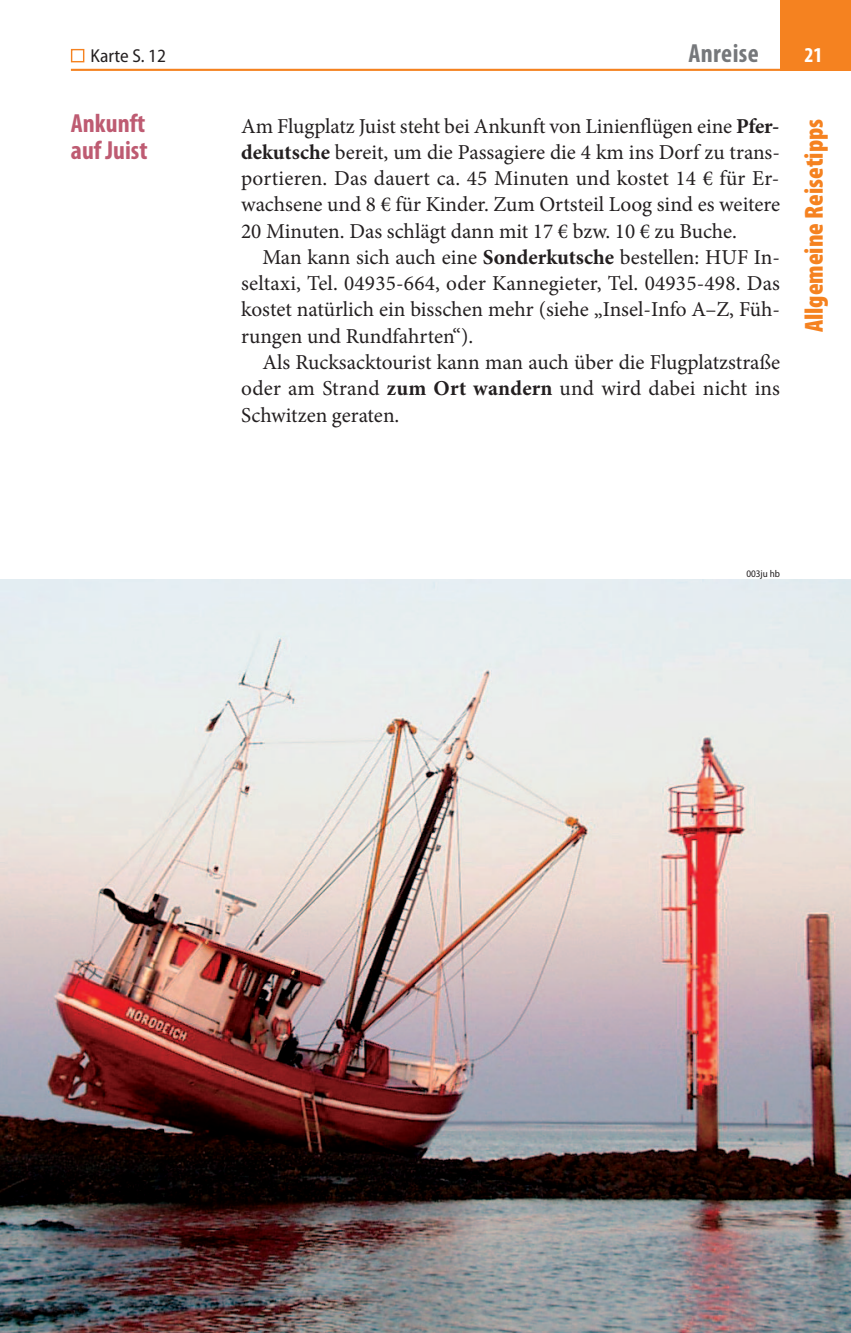
<style>
.page{position:relative;width:851px;height:1333px;background:#fff}
.page>*{position:absolute;margin:0;border:0;box-sizing:border-box;transform-origin:0 0}
.t1{font:900 condensed 26.25px "Myriad Pro";color:#f58220}
.t2{font:700 condensed 26.25px/26.2px "Myriad Pro";color:#be5b72}
.t3{font:700 condensed 26.25px "Myriad Pro";letter-spacing:.015em;color:#76787b}
.t4{font:21.25px/26.2px "Minion Pro";color:#231f20;text-align:justify}
.t5{font:700 condensed 21.25px "Myriad Pro";color:#fff}
.t6{font:semi-condensed 18.75px "Myriad Pro";color:#231f20}
.t7{font:semi-condensed 10px "Myriad Pro";color:#231f20}
.s1{font-weight:700}
</style>
<div class="page">
<div style="left:780px;top:0;width:70px;height:71px;background:#f58220"></div>
<hr style="left:71px;top:69px;width:709px;height:2px;background:#f58220">
<img style="left:0;top:579px;width:850px;height:753px">
<div style="left:71px;top:49px;width:13px;height:13px;border:1px solid #f58220"></div>
<p class="t6" style="left:90px;top:49px;width:77px">Karte S. 12</p>
<p class="t2" style="left:71px;top:113px;width:78px">Ankunft auf Juist</p>
<p class="t3" style="left:688px;top:44px;width:72px">Anreise</p>
<p class="t5" style="left:804px;top:48px;width:20px">21</p>
<p class="t4" style="left:241px;top:115px;width:540px">Am Flugplatz Juist steht bei Ankunft von Linienflügen eine <span class="s1">Pfer&shy;dekutsche</span> bereit, um die Passagiere die 4 km ins Dorf zu trans&shy;portieren. Das dauert ca. 45 Minuten und kostet 14 € für Er&shy;wachsene und 8 € für Kinder. Zum Ortsteil Loog sind es weitere 20 Minuten. Das schlägt dann mit 17 € bzw. 10 € zu Buche.</p>
<p class="t4" style="left:241px;top:246px;width:540px;text-indent:21px">Man kann sich auch eine <span class="s1">Sonderkutsche</span> bestellen: HUF In&shy;seltaxi, Tel. 04935-664, oder Kannegieter, Tel. 04935-498. Das kostet natürlich ein bisschen mehr (siehe „Insel-Info A–Z, Füh&shy;rungen und Rundfahrten“).</p>
<p class="t4" style="left:241px;top:351px;width:540px;text-indent:21px">Als Rucksacktourist kann man auch über die Flugplatzstraße oder am Strand <span class="s1">zum Ort wandern</span> und wird dabei nicht ins Schwitzen geraten.</p>
<p class="t1" style="left:805px;top:332px;width:215px;rotate:-90deg">Allgemeine Reisetipps</p>
<p class="t7" style="left:746px;top:569px;width:35px">003ju hb</p>
</div>
